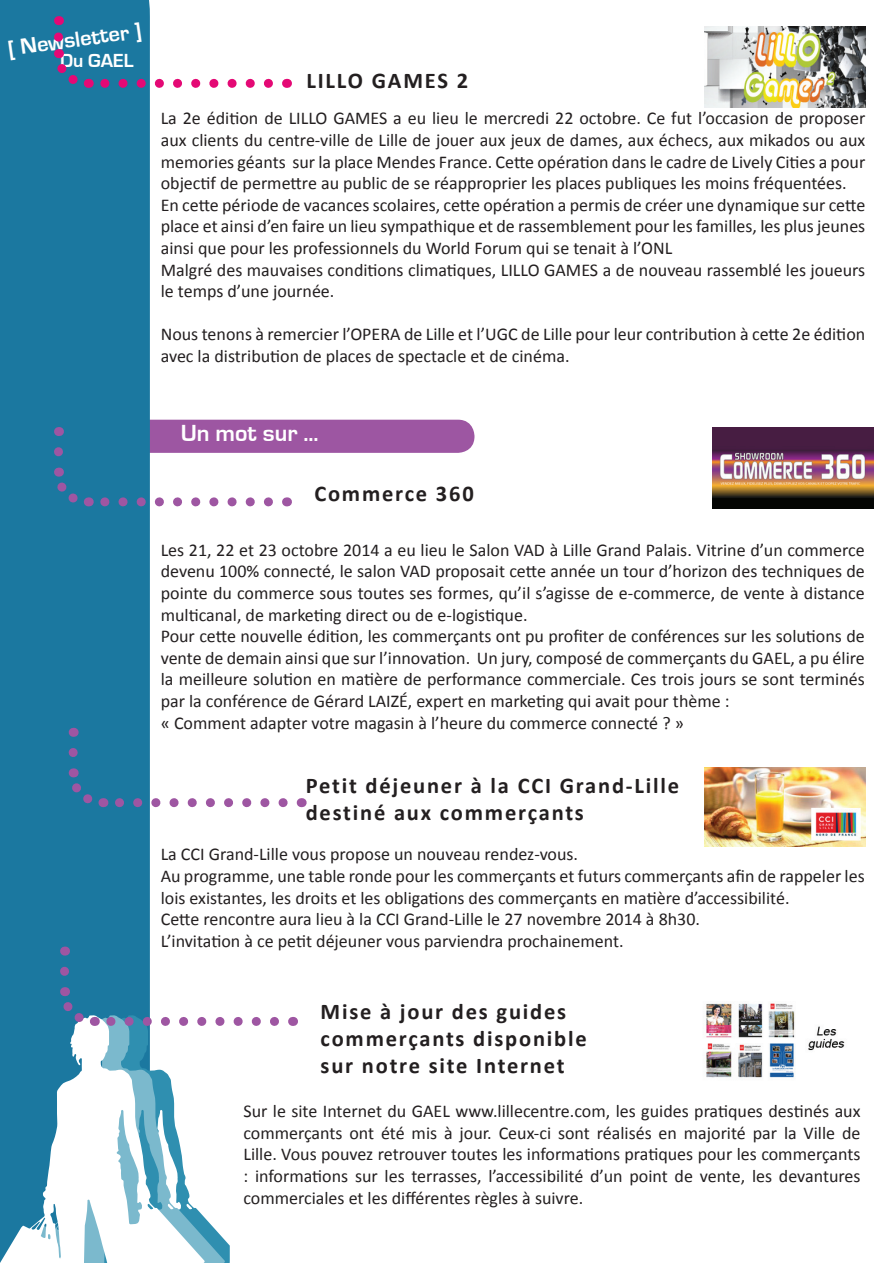
<style>
.page{position:relative;width:893px;height:1263px;background:#fff}
.page>*{position:absolute;margin:0;border:0;box-sizing:border-box;transform-origin:0 0}
.t1{font:700 24px "Eurostile";color:#fff}
.t2{font:700 22.5px/27px "Calibri";letter-spacing:.08em;color:#231f20}
.t3{font:700 22.5px "Eurostile";color:#fff}
.t4{font:700 19.5px "Eurostile";color:#fff}
.t5{font:18px/21.6px "Calibri";color:#231f20}
</style>
<div class="page">
<div style="left:108px;top:420px;width:366px;height:33px;background:#9d56a2;border-radius:17px"></div>
<div style="left:0;top:0;width:150px;height:1014px;background:#1b78a0"></div>
<svg style="left:205px;top:1218px;width:21px;height:45px"></svg>
<svg style="left:0;top:1014px;width:205px;height:249px"></svg>
<svg style="left:97px;top:79px;width:171px;height:9px"></svg>
<svg style="left:49px;top:49px;width:40px;height:43px;background:#36689a"></svg>
<svg style="left:54px;top:16px;width:9px;height:21px"></svg>
<svg style="left:97px;top:497px;width:171px;height:9px"></svg>
<svg style="left:54px;top:442px;width:9px;height:10px"></svg>
<svg style="left:49px;top:468px;width:40px;height:42px;background:#2d73a0"></svg>
<svg style="left:112px;top:798px;width:171px;height:9px"></svg>
<svg style="left:63px;top:768px;width:41px;height:43px;background:#2c73a0"></svg>
<svg style="left:69px;top:728px;width:9px;height:25px"></svg>
<svg style="left:103px;top:1017px;width:172px;height:9px"></svg>
<svg style="left:60px;top:961px;width:9px;height:10px"></svg>
<svg style="left:55px;top:987px;width:40px;height:43px;background:#4581aa"></svg>
<img style="left:704px;top:27px;width:161px;height:80px">
<img style="left:712px;top:427px;width:161px;height:82px">
<img style="left:704px;top:767px;width:161px;height:80px">
<img style="left:706px;top:1003px;width:139px;height:75px">
<p class="t3" style="left:6px;top:37px;width:136px;rotate:-8deg">[ Newsletter ]</p>
<p class="t4" style="left:60px;top:50px;width:75px">Du GAEL</p>
<p class="t2" style="left:306px;top:67px;width:163px">LILLO GAMES 2</p>
<p class="t5" style="left:161px;top:108px;width:706px">La 2e édition de LILLO GAMES a eu lieu le mercredi 22 octobre. Ce fut l’occasion de proposer aux clients du centre-ville de Lille de jouer aux jeux de dames, aux échecs, aux mikados ou aux memories géants sur la place Mendes France. Cette opération dans le cadre de Lively Cities a pour objectif de permettre au public de se réapproprier les places publiques les moins fréquentées.<br>En cette période de vacances scolaires, cette opération a permis de créer une dynamique sur cette place et ainsi d’en faire un lieu sympathique et de rassemblement pour les familles, les plus jeunes ainsi que pour les professionnels du World Forum qui se tenait à l’ONL<br>Malgré des mauvaises conditions climatiques, LILLO GAMES a de nouveau rassemblé les joueurs le temps d’une journée.</p>
<p class="t5" style="left:161px;top:324px;width:706px">Nous tenons à remercier l’OPERA de Lille et l’UGC de Lille pour leur contribution à cette 2e édition avec la distribution de places de spectacle et de cinéma.</p>
<h1 class="t1" style="left:181px;top:420px;width:139px">Un mot sur ...</h1>
<p class="t2" style="left:314px;top:480px;width:161px">Commerce 360</p>
<p class="t5" style="left:161px;top:539px;width:706px">Les 21, 22 et 23 octobre 2014 a eu lieu le Salon VAD à Lille Grand Palais. Vitrine d’un commerce devenu 100% connecté, le salon VAD proposait cette année un tour d’horizon des techniques de pointe du commerce sous toutes ses formes, qu’il s’agisse de e-commerce, de vente à distance multicanal, de marketing direct ou de e-logistique.<br>Pour cette nouvelle édition, les commerçants ont pu profiter de conférences sur les solutions de vente de demain ainsi que sur l’innovation. Un jury, composé de commerçants du GAEL, a pu élire la meilleure solution en matière de performance commerciale. Ces trois jours se sont terminés par la conférence de Gérard LAIZÉ, expert en marketing qui avait pour thème :<br>« Comment adapter votre magasin à l’heure du commerce connecté ? »</p>
<p class="t2" style="left:306px;top:772px;width:375px">Petit déjeuner à la CCI Grand-Lille destiné aux commerçants</p>
<p class="t5" style="left:161px;top:843px;width:705px">La CCI Grand-Lille vous propose un nouveau rendez-vous.<br>Au programme, une table ronde pour les commerçants et futurs commerçants afin de rappeler les lois existantes, les droits et les obligations des commerçants en matière d’accessibilité.<br>Cette rencontre aura lieu à la CCI Grand-Lille le 27 novembre 2014 à 8h30.<br>L’invitation à ce petit déjeuner vous parviendra prochainement.</p>
<p class="t2" style="left:321px;top:997px;width:268px">Mise à jour des guides commerçants disponible sur notre site Internet</p>
<p class="t5" style="left:243px;top:1100px;width:619px;text-align:justify">Sur le site Internet du GAEL www.lillecentre.com, les guides pratiques destinés aux commerçants ont été mis à jour. Ceux-ci sont réalisés en majorité par la Ville de Lille. Vous pouvez retrouver toutes les informations pratiques pour les commerçants : informations sur les terrasses, l’accessibilité d’un point de vente, les devantures commerciales et les différentes règles à suivre.</p>
</div>
